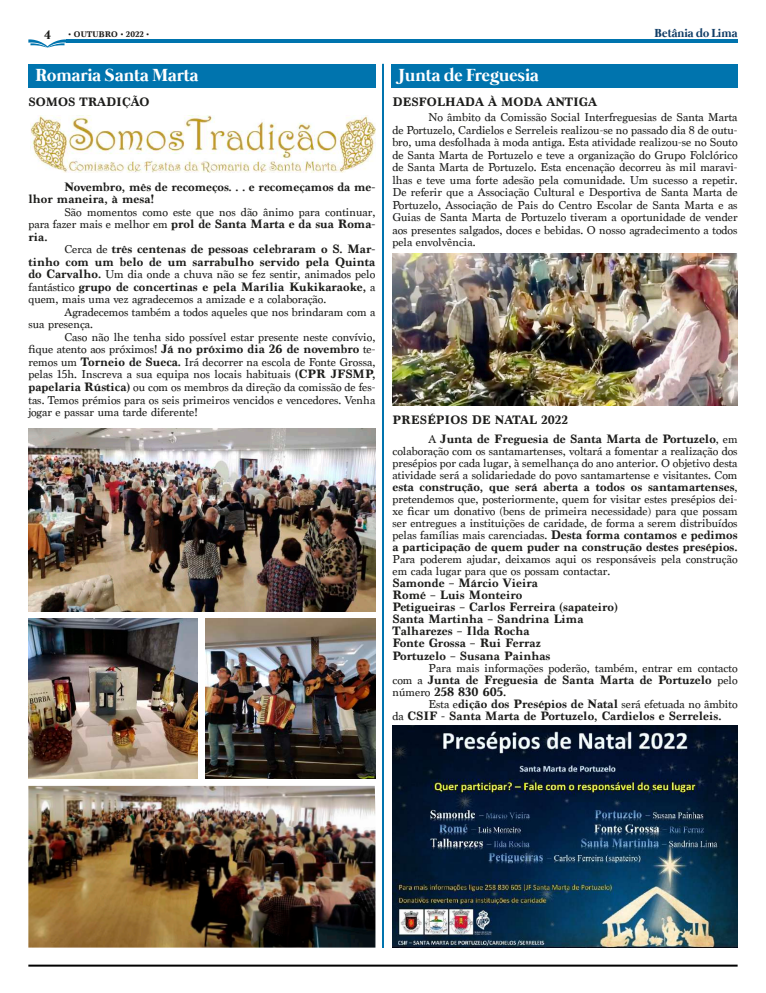
<style>
.page{position:relative;width:766px;height:993px;background:#fff}
.page>*{position:absolute;margin:0;border:0;box-sizing:border-box;transform-origin:0 0}
.t1{font:700 18px "Mermaid";color:#fff}
.t2{font:12px/12.5px "Marion";color:#1d1d1b;text-align:justify}
.t3{font:700 12px/12px "Marion";color:#1d1d1b}
.t4{font:700 12px "Mermaid";color:#123e67}
.t5{font:700 8px "Marion";color:#1d1d1b}
.s1{font-weight:700}
.s2{font-weight:400}
</style>
<div class="page">
<hr style="left:66px;top:39px;width:671px;height:4px;background:#0074ae">
<svg style="left:28px;top:39px;width:38px;height:9px"></svg>
<hr style="left:28px;top:964px;width:709px;height:2px;background:#000">
<img style="left:30px;top:115px;width:345px;height:57px">
<hr style="left:382px;top:64px;width:2px;height:883px;background:#0074ae">
<div style="left:390px;top:64px;width:347px;height:24px;background:#0074ae"></div>
<img style="left:392px;top:253px;width:345px;height:152px">
<img style="left:392px;top:725px;width:345px;height:222px">
<img style="left:28px;top:428px;width:347px;height:183px">
<img style="left:28px;top:618px;width:170px;height:160px">
<img style="left:206px;top:618px;width:169px;height:160px">
<img style="left:28px;top:785px;width:347px;height:162px">
<div style="left:28px;top:64px;width:347px;height:24px;background:#0074ae"></div>
<p class="t3" style="left:44px;top:29px;width:8px">4</p>
<p class="t5" style="left:68px;top:29px;width:82px">• OUTUBRO • 2022 •</p>
<p class="t4" style="left:654px;top:27px;width:84px">Betânia do Lima</p>
<h1 class="t1" style="left:35px;top:64px;width:165px">Romaria Santa Marta</h1>
<p class="t3" style="left:28px;top:96px;width:123px">SOMOS TRADIÇÃO</p>
<p class="t3" style="left:28px;top:181px;width:348px;line-height:12.5px;text-indent:36px">Novembro, mês de recomeços… e recomeçamos da me&shy;lhor maneira, à mesa!</p>
<p class="t2" style="left:28px;top:206px;width:348px;text-indent:36px">São momentos como este que nos dão ânimo para continuar, para fazer mais e melhor em <span class="s1">prol de Santa Marta e da sua Roma&shy;ria.</span></p>
<p class="t3" style="left:28px;top:243px;width:348px;line-height:12.5px;text-align:justify;text-indent:36px"><span class="s2">Cerca de</span> três centenas de pessoas celebraram o S. Mar&shy;tinho com um belo de um sarrabulho servido pela Quinta do Carvalho. <span class="s2">Um dia onde a chuva não se fez sentir, animados pelo fantástico</span> grupo de concertinas e pela Marília Kukikaraoke, <span class="s2">a quem, mais uma vez agradecemos a amizade e a colaboração.</span></p>
<p class="t2" style="left:28px;top:306px;width:348px;text-indent:36px">Agradecemos também a todos aqueles que nos brindaram com a sua presença.</p>
<p class="t2" style="left:28px;top:331px;width:348px;text-indent:36px">Caso não lhe tenha sido possível estar presente neste convívio, fique atento aos próximos! <span class="s1">Já no próximo dia 26 de novembro</span> te&shy;remos um <span class="s1">Torneio de Sueca.</span> Irá decorrer na escola de Fonte Grossa, pelas 15h. Inscreva a sua equipa nos locais habituais <span class="s1">(CPR JFSMP, papelaria Rústica)</span> ou com os membros da direção da comissão de fes&shy;tas. Temos prémios para os seis primeiros vencidos e vencedores. Venha jogar e passar uma tarde diferente!</p>
<h1 class="t1" style="left:398px;top:65px;width:142px">Junta de Freguesia</h1>
<p class="t3" style="left:392px;top:96px;width:206px">DESFOLHADA À MODA ANTIGA</p>
<p class="t2" style="left:392px;top:111px;width:347px;text-indent:36px">No âmbito da Comissão Social Interfreguesias de Santa Marta de Portuzelo, Cardielos e Serreleis realizou-se no passado dia 8 de outu&shy;bro, uma desfolhada à moda antiga. Esta atividade realizou-se no Souto de Santa Marta de Portuzelo e teve a organização do Grupo Folclórico de Santa Marta de Portuzelo. Esta encenação decorreu às mil maravi&shy;lhas e teve uma forte adesão pela comunidade. Um sucesso a repetir.<br>De referir que a Associação Cultural e Desportiva de Santa Marta de Portuzelo, Associação de Pais do Centro Escolar de Santa Marta e as Guias de Santa Marta de Portuzelo tiveram a oportunidade de vender aos presentes salgados, doces e bebidas. O nosso agradecimento a todos pela envolvência.</p>
<p class="t3" style="left:428px;top:410px;width:310px;line-height:19.6px;text-indent:-36px">PRESÉPIOS DE NATAL 2022<br><span class="s2">A</span> Junta de Freguesia de Santa Marta de Portuzelo<span class="s2">, em</span></p>
<p class="t2" style="left:392px;top:445px;width:346px;line-height:12px">colaboração com os santamartenses, voltará a fomentar a realização dos presépios por cada lugar, à semelhança do ano anterior. O objetivo desta atividade será a solidariedade do povo santamartense e visitantes. Com <span class="s1">esta construção, que será aberta a todos os santamartenses</span>, pretendemos que, posteriormente, quem for visitar estes presépios dei&shy;xe ficar um donativo (bens de primeira necessidade) para que possam ser entregues a instituições de caridade, de forma a serem distribuídos pelas famílias mais carenciadas. <span class="s1">Desta forma contamos e pedimos a participação de quem puder na construção destes presépios.</span></p>
<p class="t2" style="left:392px;top:553px;width:346px;line-height:12px">Para poderem ajudar, deixamos aqui os responsáveis pela construção em cada lugar para que os possam contactar.</p>
<p class="t3" style="left:392px;top:577px;width:226px">Samonde – Márcio Vieira<br>Romé – Luis Monteiro<br>Petigueiras – Carlos Ferreira (sapateiro)<br>Santa Martinha – Sandrina Lima<br>Talharezes – Ilda Rocha<br>Fonte Grossa – Rui Ferraz<br>Portuzelo – Susana Painhas</p>
<p class="t2" style="left:392px;top:661px;width:346px;line-height:12px;text-indent:36px">Para mais informações poderão, também, entrar em contacto com a <span class="s1">Junta de Freguesia de Santa Marta de Portuzelo</span> pelo número <span class="s1">258 830 605.</span></p>
<p class="t3" style="left:392px;top:697px;width:346px;text-indent:36px"><span class="s2">Esta e</span>dição dos Presépios de Natal <span class="s2">será efetuada no âmbito da</span> CSIF - Santa Marta de Portuzelo, Cardielos e Serreleis.</p>
</div>
